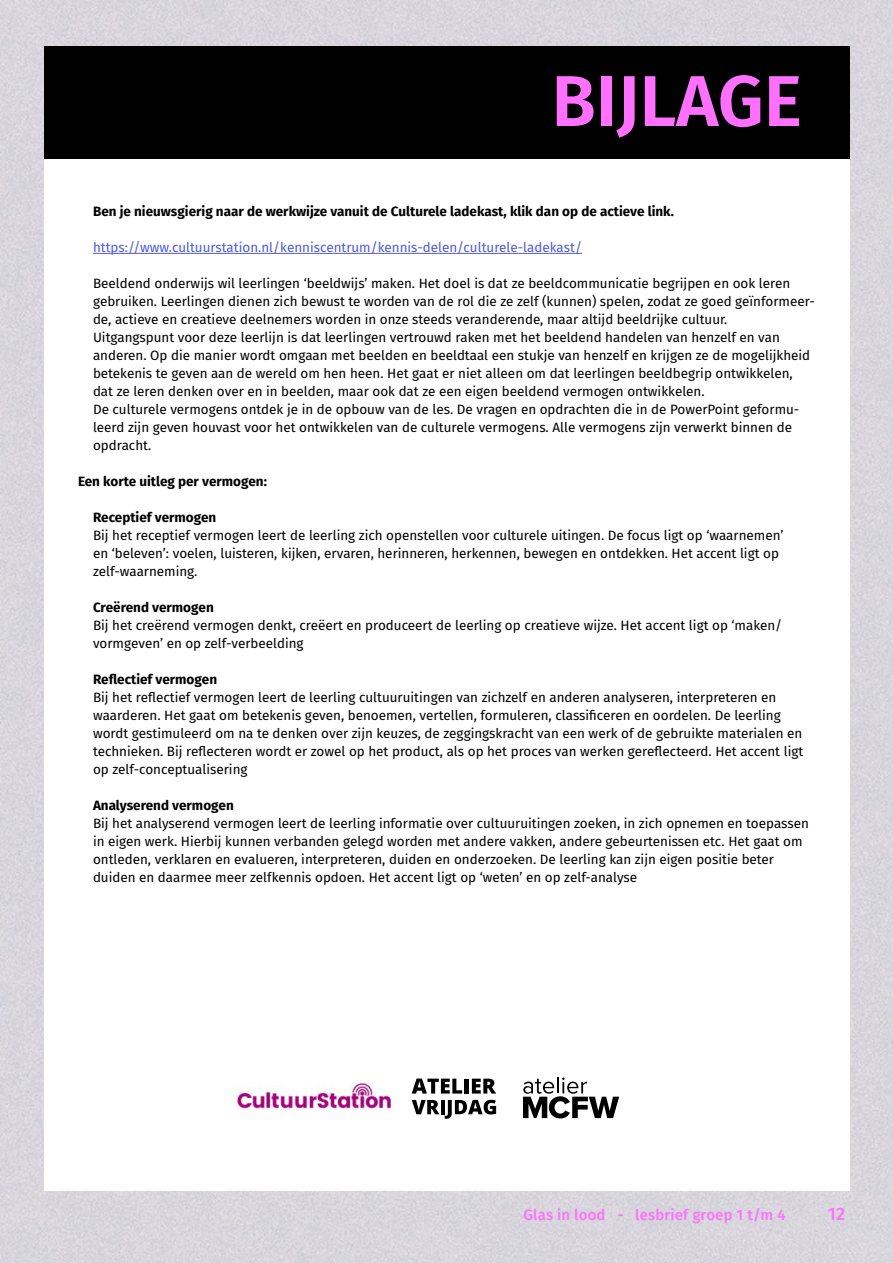
<style>
.page{position:relative;width:893px;height:1263px;background:#d8d5dc}
.page>*{position:absolute;margin:0;border:0;box-sizing:border-box;transform-origin:0 0}
.t1{font:600 72px "Fira Sans";color:#ff70ff}
.t2{font:500 18px "Fira Sans";color:#ff70ff}
.t3{font:500 15px "Fira Sans";letter-spacing:.01em;color:#ff70ff}
.t4{font:13.5px/18px "Fira Sans";color:#000}
.t5{font:700 13.5px "Fira Sans";color:#000}
.t6{font:13.5px "Fira Sans";color:#4f5cd6}
</style>
<div class="page">
<div style="left:44px;top:46px;width:805px;height:1145px;background:#fff"></div>
<div style="left:44px;top:46px;width:805px;height:113px;background:#000"></div>
<hr style="left:93px;top:253px;width:489px;height:1px;background:#4f5cd6">
<img style="left:235px;top:1082px;width:157px;height:27px">
<svg style="left:412px;top:1078px;width:50px;height:15px"></svg>
<hr style="left:465px;top:1079px;width:4px;height:14px;background:#000">
<svg style="left:472px;top:1078px;width:24px;height:15px"></svg>
<svg style="left:412px;top:1100px;width:27px;height:14px"></svg>
<hr style="left:441px;top:1100px;width:4px;height:14px;background:#000">
<svg style="left:445px;top:1100px;width:51px;height:19px"></svg>
<svg style="left:523px;top:1077px;width:96px;height:41px"></svg>
<h1 class="t1" style="left:551px;top:42px;width:252px">BIJLAGE</h1>
<p class="t5" style="left:93px;top:200px;width:583px">Ben je nieuwsgierig naar de werkwijze vanuit de Culturele ladekast, klik dan op de actieve link.</p>
<p class="t6" style="left:93px;top:237px;width:490px">https://www.cultuurstation.nl/kenniscentrum/kennis-delen/culturele-ladekast/</p>
<p class="t4" style="left:93px;top:274px;width:723px">Beeldend onderwijs wil leerlingen ‘beeldwijs’ maken. Het doel is dat ze beeldcommunicatie begrijpen en ook leren gebruiken. Leerlingen dienen zich bewust te worden van de rol die ze zelf (kunnen) spelen, zodat ze goed geïnformeer&shy;de, actieve en creatieve deelnemers worden in onze steeds veranderende, maar altijd beeldrijke cultuur.<br>Uitgangspunt voor deze leerlijn is dat leerlingen vertrouwd raken met het beeldend handelen van henzelf en van anderen. Op die manier wordt omgaan met beelden en beeldtaal een stukje van henzelf en krijgen ze de mogelijkheid betekenis te geven aan de wereld om hen heen. Het gaat er niet alleen om dat leerlingen beeldbegrip ontwikkelen, dat ze leren denken over en in beelden, maar ook dat ze een eigen beeldend vermogen ontwikkelen.<br>De culturele vermogens ontdek je in de opbouw van de les. De vragen en opdrachten die in de PowerPoint geformu&shy;leerd zijn geven houvast voor het ontwikkelen van de culturele vermogens. Alle vermogens zijn verwerkt binnen de opdracht.</p>
<p class="t5" style="left:78px;top:470px;width:190px">Een korte uitleg per vermogen:</p>
<p class="t5" style="left:93px;top:506px;width:125px">Receptief vermogen</p>
<p class="t4" style="left:93px;top:526px;width:692px">Bij het receptief vermogen leert de leerling zich openstellen voor culturele uitingen. De focus ligt op ‘waarnemen’ en ‘beleven’: voelen, luisteren, kijken, ervaren, herinneren, herkennen, bewegen en ontdekken. Het accent ligt op zelf-waarneming.</p>
<p class="t5" style="left:93px;top:596px;width:122px">Creërend vermogen</p>
<p class="t4" style="left:93px;top:616px;width:691px">Bij het creërend vermogen denkt, creëert en produceert de leerling op creatieve wijze. Het accent ligt op ‘maken/ vormgeven’ en op zelf-verbeelding</p>
<p class="t5" style="left:93px;top:668px;width:126px">Reflectief vermogen</p>
<p class="t4" style="left:93px;top:688px;width:712px">Bij het reflectief vermogen leert de leerling cultuuruitingen van zichzelf en anderen analyseren, interpreteren en waarderen. Het gaat om betekenis geven, benoemen, vertellen, formuleren, classificeren en oordelen. De leerling wordt gestimuleerd om na te denken over zijn keuzes, de zeggingskracht van een werk of de gebruikte materialen en technieken. Bij reflecteren wordt er zowel op het product, als op het proces van werken gereflecteerd. Het accent ligt op zelf-conceptualisering</p>
<p class="t5" style="left:93px;top:794px;width:142px">Analyserend vermogen</p>
<p class="t4" style="left:93px;top:814px;width:717px">Bij het analyserend vermogen leert de leerling informatie over cultuuruitingen zoeken, in zich opnemen en toepassen in eigen werk. Hierbij kunnen verbanden gelegd worden met andere vakken, andere gebeurtenissen etc. Het gaat om ontleden, verklaren en evalueren, interpreteren, duiden en onderzoeken. De leerling kan zijn eigen positie beter duiden en daarmee meer zelfkennis opdoen. Het accent ligt op ‘weten’ en op zelf-analyse</p>
<p class="t3" style="left:524px;top:1202px;width:264px">Glas in lood - lesbrief groep 1 t/m 4</p>
<h2 class="t2" style="left:828px;top:1199px;width:19px">12</h2>
</div>
